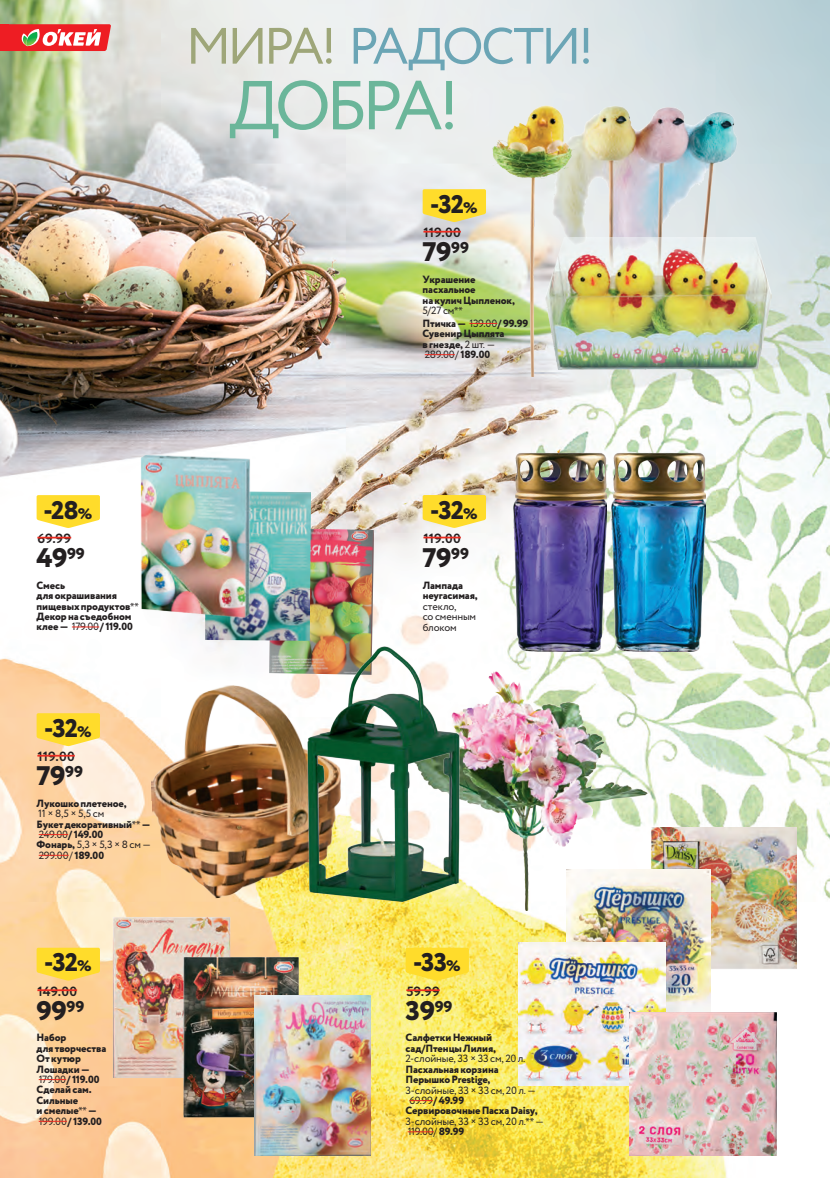
<style>
.page{position:relative;width:830px;height:1178px;background:#fff}
.page>*{position:absolute;margin:0;border:0;box-sizing:border-box;transform-origin:0 0}
.t1{font:69px "Circe";letter-spacing:-.09em;color:#6bb69a}
.t2{font:51px "Circe";letter-spacing:-.08em;color:#6ba5b5}
.t3{font:800 26.85px "Circe";letter-spacing:-.02em;color:#231f20;scale:1.04 1}
.t4{font:800 25.5px "Circe";letter-spacing:-.04em;color:#231f20}
.t5{font:700 13.35px "Circe";letter-spacing:.005em;color:#231f20;scale:1.04 1}
.t6{font:800 10.5px/10.5px "Circe";letter-spacing:-.01em;color:#231f20}
.t7{font:10.5px/10.5px "Circe";letter-spacing:-.015em;color:#231f20}
.s1{color:#9ea679}
.s2{font-size:15.3px}
.s3{font-weight:400}
.s4{font-family:"Myriad Pro";font-weight:400}
.s5{font-family:"Myriad Pro"}
.s6{font-weight:800}
</style>
<div class="page">
<img style="left:0;top:0;width:829px;height:1178px">
<div style="left:0;top:24px;width:9px;height:27px;background:#ee1d23"></div>
<svg style="left:9px;top:24px;width:102px;height:27px"></svg>
<img style="left:269px;top:528px;width:105px;height:147px">
<img style="left:205px;top:491px;width:106px;height:150px">
<img style="left:133px;top:450px;width:145px;height:177px">
<svg style="left:72px;top:626px;width:27px;height:1px"></svg>
<hr style="left:37px;top:537px;width:34px;height:1px;background:#ed2d22">
<svg style="left:37px;top:495px;width:63px;height:33px;background:#fee045"></svg>
<img style="left:513px;top:453px;width:93px;height:198px">
<img style="left:611px;top:453px;width:94px;height:198px">
<hr style="left:423px;top:537px;width:37px;height:1px;background:#ed2d22">
<svg style="left:422px;top:495px;width:64px;height:33px;background:#fdde45"></svg>
<img style="left:147px;top:682px;width:137px;height:218px">
<img style="left:482px;top:672px;width:164px;height:238px">
<img style="left:284px;top:635px;width:198px;height:283px">
<svg style="left:39px;top:834px;width:29px;height:1px"></svg>
<hr style="left:39px;top:855px;width:30px;height:1px;background:#ed2d22">
<hr style="left:37px;top:755px;width:38px;height:1px;background:#ed2d22">
<svg style="left:37px;top:713px;width:63px;height:33px;background:#fedc3e"></svg>
<img style="left:575px;top:103px;width:162px;height:134px">
<img style="left:575px;top:237px;width:196px;height:139px">
<img style="left:489px;top:103px;width:86px;height:273px">
<svg style="left:469px;top:323px;width:28px;height:1px"></svg>
<hr style="left:424px;top:354px;width:30px;height:1px;background:#ed2d22">
<hr style="left:423px;top:231px;width:37px;height:2px;background:#ed2d22">
<svg style="left:422px;top:189px;width:64px;height:33px;background:#f9db43"></svg>
<img style="left:105px;top:911px;width:131px;height:171px">
<img style="left:181px;top:950px;width:121px;height:171px">
<img style="left:254px;top:995px;width:116px;height:160px">
<svg style="left:39px;top:1079px;width:27px;height:1px"></svg>
<svg style="left:39px;top:1121px;width:28px;height:1px"></svg>
<hr style="left:37px;top:989px;width:40px;height:2px;background:#ed2d22">
<svg style="left:37px;top:948px;width:63px;height:32px;background:#feda36"></svg>
<img style="left:637px;top:827px;width:159px;height:143px">
<img style="left:566px;top:869px;width:144px;height:143px">
<img style="left:518px;top:943px;width:147px;height:143px">
<img style="left:629px;top:1012px;width:146px;height:143px">
<svg style="left:409px;top:1100px;width:24px;height:1px"></svg>
<svg style="left:407px;top:1131px;width:26px;height:1px"></svg>
<hr style="left:406px;top:989px;width:33px;height:2px;background:#ed2d22">
<svg style="left:405px;top:948px;width:63px;height:32px;background:#fedd32"></svg>
<h2 class="t2" style="left:186px;top:12px;width:409px"><span class="s1">МИРА!</span> РАДОСТИ!</h2>
<h1 class="t1" style="left:229px;top:60px;width:232px">ДОБРА!</h1>
<h3 class="t4" style="left:430px;top:187px;width:49px">-32<span class="s2">%</span></h3>
<p class="t5" style="left:423px;top:224px;width:37px">119.00</p>
<h3 class="t3" style="left:422px;top:234px;width:46px">79<sup>99</sup></h3>
<p class="t6" style="left:422px;top:275px;width:94px">Украшение пасхальное<br>на кулич Цыпленок,<br><span class="s3">5/27 см</span><span class="s4">**</span></p>
<p class="t6" style="left:422px;top:319px;width:107px">Птичка — <span class="s3">139.00</span>/ 99.99<br>Сувенир Цыплята<br>в гнезде, <span class="s3">2 шт. —<br>289.00/</span> 189.00</p>
<h3 class="t4" style="left:43px;top:493px;width:51px">-28<span class="s2">%</span></h3>
<p class="t5" style="left:37px;top:530px;width:34px">69.99</p>
<h3 class="t3" style="left:37px;top:540px;width:48px">49<sup>99</sup></h3>
<p class="t6" style="left:37px;top:580px;width:104px">Смесь<br>для окрашивания пищевых продуктов<span class="s4">**<br></span>Декор на съедобном клее — <span class="s3">179.00</span>/ 119.00</p>
<h3 class="t4" style="left:44px;top:711px;width:49px">-32<span class="s2">%</span></h3>
<p class="t5" style="left:37px;top:748px;width:37px">119.00</p>
<h3 class="t3" style="left:37px;top:758px;width:46px">79<sup>99</sup></h3>
<p class="t6" style="left:37px;top:799px;width:92px">Лукошко плетеное,</p>
<p class="t6" style="left:37px;top:809px;width:116px"><span class="s3">11 × 8,5 × 5,5 см<br></span>Букет декоративный<span class="s4">**</span> —<br><span class="s3">249.00</span>/ 149.00<br>Фонарь, <span class="s3">5,3 × 5,3 × 8 см —<br>299.00/</span> 189.00</p>
<h3 class="t4" style="left:44px;top:945px;width:49px">-32<span class="s2">%</span></h3>
<p class="t5" style="left:37px;top:982px;width:40px">149.00</p>
<h3 class="t3" style="left:37px;top:992px;width:47px">99<sup>99</sup></h3>
<p class="t6" style="left:37px;top:1033px;width:71px">Набор<br>для творчества<br>От кутюр<br>Лошадки —<br><span class="s3">179.00</span>/ 119.00<br>Сделай сам.<br>Сильные<br>и смелые<span class="s4">**</span> —<br><span class="s3">199.00</span>/ 139.00</p>
<h3 class="t4" style="left:430px;top:493px;width:49px">-32<span class="s2">%</span></h3>
<p class="t5" style="left:423px;top:529px;width:37px">119.00</p>
<h3 class="t3" style="left:422px;top:540px;width:46px">79<sup>99</sup></h3>
<p class="t6" style="left:422px;top:580px;width:57px">Лампада неугасимая,</p>
<p class="t7" style="left:422px;top:601px;width:55px">стекло,<br>со сменным блоком</p>
<h3 class="t4" style="left:413px;top:945px;width:49px">-33<span class="s2">%</span></h3>
<p class="t5" style="left:406px;top:982px;width:34px">59.99</p>
<h3 class="t3" style="left:405px;top:992px;width:47px">39<sup>99</sup></h3>
<p class="t6" style="left:405px;top:1033px;width:92px">Салфетки Нежный сад/Птенцы Лилия,</p>
<p class="t7" style="left:405px;top:1054px;width:121px">2-слойные, 33 × 33 см, 20 л.</p>
<p class="t6" style="left:405px;top:1064px;width:94px">Пасхальная корзина<br>Перышко Prestige,</p>
<p class="t7" style="left:405px;top:1085px;width:132px">3-слойные, 33 × 33 см, 20 л. —</p>
<p class="t6" style="left:409px;top:1096px;width:56px"><span class="s3">69.99</span>/ 49.99</p>
<p class="t6" style="left:405px;top:1106px;width:134px">Сервировочные Пасха Daisy,</p>
<p class="t7" style="left:405px;top:1116px;width:140px">3-слойные, 33 × 33 см, 20 л.<span class="s5">**</span> —</p>
<p class="t7" style="left:407px;top:1127px;width:58px">119.00/ <span class="s6">89.99</span></p>
</div>
